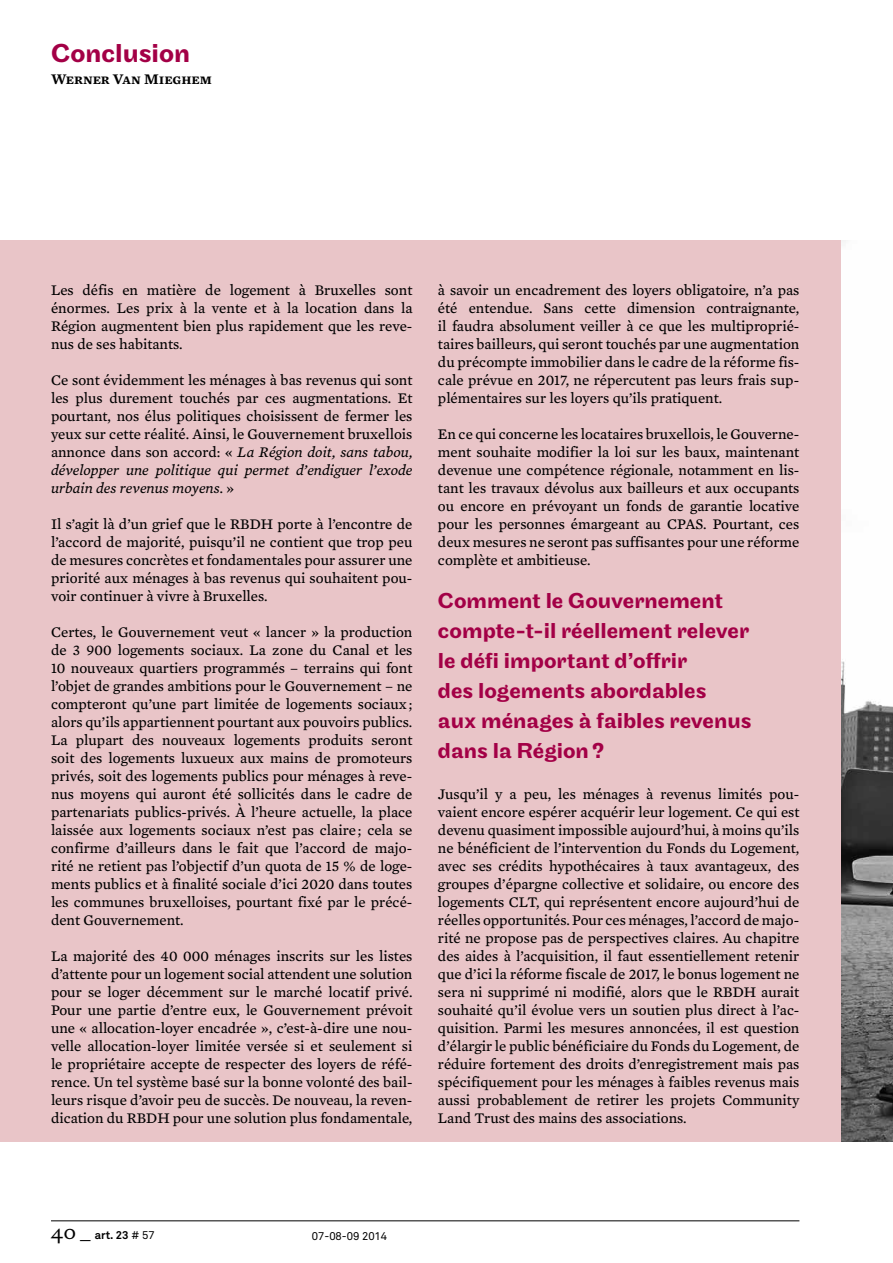
<style>
.page{position:relative;width:893px;height:1263px;background:#fff}
.page>*{position:absolute;margin:0;border:0;box-sizing:border-box;transform-origin:0 0}
.t1{font:500 27px "Maple";color:#a30046}
.t2{font:500 22.5px/30px "Maple";color:#a30046}
.t3{font:15px/18px "Mercury Text G3";color:#000;text-align:justify}
.t4{font:15px "Mercury Text G3 Semibold SC";color:#000}
.t5{font:700 11.25px "Akkurat";color:#000}
.t6{font:11.25px "Akkurat";color:#000}
.s1{font-style:italic}
.s2{font-family:"DTL Documenta SP Regular";font-weight:400;font-size:21px}
.s3{font-weight:400}
</style>
<div class="page">
<hr style="left:51px;top:1220px;width:748px;height:1px;background:#000">
<div style="left:0;top:240px;width:893px;height:902px;background:#e9c5c8"></div>
<img style="left:842px;top:240px;width:51px;height:902px">
<h1 class="t1" style="left:51px;top:37px;width:141px">Conclusion</h1>
<p class="t4" style="left:51px;top:70px;width:162px">Werner Van Mieghem</p>
<p class="t3" style="left:51px;top:281px;width:363px">Les défis en matière de logement à Bruxelles sont énormes. Les prix à la vente et à la location dans la Région augmentent bien plus rapidement que les reve&shy;nus de ses habitants.</p>
<p class="t3" style="left:51px;top:371px;width:363px">Ce sont évidemment les ménages à bas revenus qui sont les plus durement touchés par ces augmentations. Et pourtant, nos élus politiques choisissent de fermer les yeux sur cette réalité. Ainsi, le Gouvernement bruxellois annonce dans son accord: « <span class="s1">La Région doit, sans tabou, développer une politique qui permet d’endiguer l’exode urbain des revenus moyens.</span> »</p>
<p class="t3" style="left:51px;top:515px;width:363px">Il s’agit là d’un grief que le RBDH porte à l’encontre de l’accord de majorité, puisqu’il ne contient que trop peu de mesures concrètes et fondamentales pour assurer une priorité aux ménages à bas revenus qui souhaitent pou&shy;voir continuer à vivre à Bruxelles.</p>
<p class="t3" style="left:51px;top:623px;width:363px">Certes, le Gouvernement veut « lancer » la production de 3 900 logements sociaux. La zone du Canal et les 10 nouveaux quartiers programmés – terrains qui font l’objet de grandes ambitions pour le Gouvernement – ne compteront qu’une part limitée de logements sociaux; alors qu’ils appartiennent pourtant aux pouvoirs publics.<br>La plupart des nouveaux logements produits seront soit des logements luxueux aux mains de promoteurs privés, soit des logements publics pour ménages à reve&shy;nus moyens qui auront été sollicités dans le cadre de partenariats publics-privés. À l’heure actuelle, la place laissée aux logements sociaux n’est pas claire ; cela se confirme d’ailleurs dans le fait que l’accord de majo&shy;rité ne retient pas l’objectif d’un quota de 15 % de loge&shy;ments publics et à finalité sociale d’ici 2020 dans toutes les communes bruxelloises, pourtant fixé par le précé&shy;dent Gouvernement.</p>
<p class="t3" style="left:51px;top:947px;width:363px">La majorité des 40 000 ménages inscrits sur les listes d’attente pour un logement social attendent une solution pour se loger décemment sur le marché locatif privé.<br>Pour une partie d’entre eux, le Gouvernement prévoit une « allocation-loyer encadrée », c’est-à-dire une nou&shy;velle allocation-loyer limitée versée si et seulement si le propriétaire accepte de respecter des loyers de réfé&shy;rence. Un tel système basé sur la bonne volonté des bail&shy;leurs risque d’avoir peu de succès. De nouveau, la reven&shy;dication du RBDH pour une solution plus fondamentale,</p>
<p class="t3" style="left:438px;top:281px;width:363px">à savoir un encadrement des loyers obligatoire, n’a pas été entendue. Sans cette dimension contraignante, il faudra absolument veiller à ce que les multiproprié&shy;taires bailleurs, qui seront touchés par une augmentation du précompte immobilier dans le cadre de la réforme fis&shy;cale prévue en 2017, ne répercutent pas leurs frais sup&shy;plémentaires sur les loyers qu’ils pratiquent.</p>
<p class="t3" style="left:438px;top:425px;width:363px">En ce qui concerne les locataires bruxellois, le Gouverne&shy;ment souhaite modifier la loi sur les baux, maintenant devenue une compétence régionale, notamment en lis&shy;tant les travaux dévolus aux bailleurs et aux occupants ou encore en prévoyant un fonds de garantie locative pour les personnes émargeant au CPAS. Pourtant, ces deux mesures ne seront pas suffisantes pour une réforme complète et ambitieuse.</p>
<h2 class="t2" style="left:438px;top:586px;width:315px">Comment le Gouvernement compte-t-il réellement relever le défi important d’offrir<br>des logements abordables<br>aux ménages à faibles revenus dans la Région?</h2>
<p class="t3" style="left:438px;top:785px;width:363px">Jusqu’il y a peu, les ménages à revenus limités pou&shy;vaient encore espérer acquérir leur logement. Ce qui est devenu quasiment impossible aujourd’hui, à moins qu’ils ne bénéficient de l’intervention du Fonds du Logement, avec ses crédits hypothécaires à taux avantageux, des groupes d’épargne collective et solidaire, ou encore des logements CLT, qui représentent encore aujourd’hui de réelles opportunités. Pour ces ménages, l’accord de majo&shy;rité ne propose pas de perspectives claires. Au chapitre des aides à l’acquisition, il faut essentiellement retenir que d’ici la réforme fiscale de 2017, le bonus logement ne sera ni supprimé ni modifié, alors que le RBDH aurait souhaité qu’il évolue vers un soutien plus direct à l’ac&shy;quisition. Parmi les mesures annoncées, il est question d’élargir le public bénéficiaire du Fonds du Logement, de réduire fortement des droits d’enregistrement mais pas spécifiquement pour les ménages à faibles revenus mais aussi probablement de retirer les projets Community Land Trust des mains des associations.</p>
<p class="t5" style="left:51px;top:1228px;width:105px"><span class="s2">40 _</span> art. 23 <span class="s3"># 57</span></p>
<p class="t6" style="left:312px;top:1229px;width:77px">07-08-09 2014</p>
</div>
